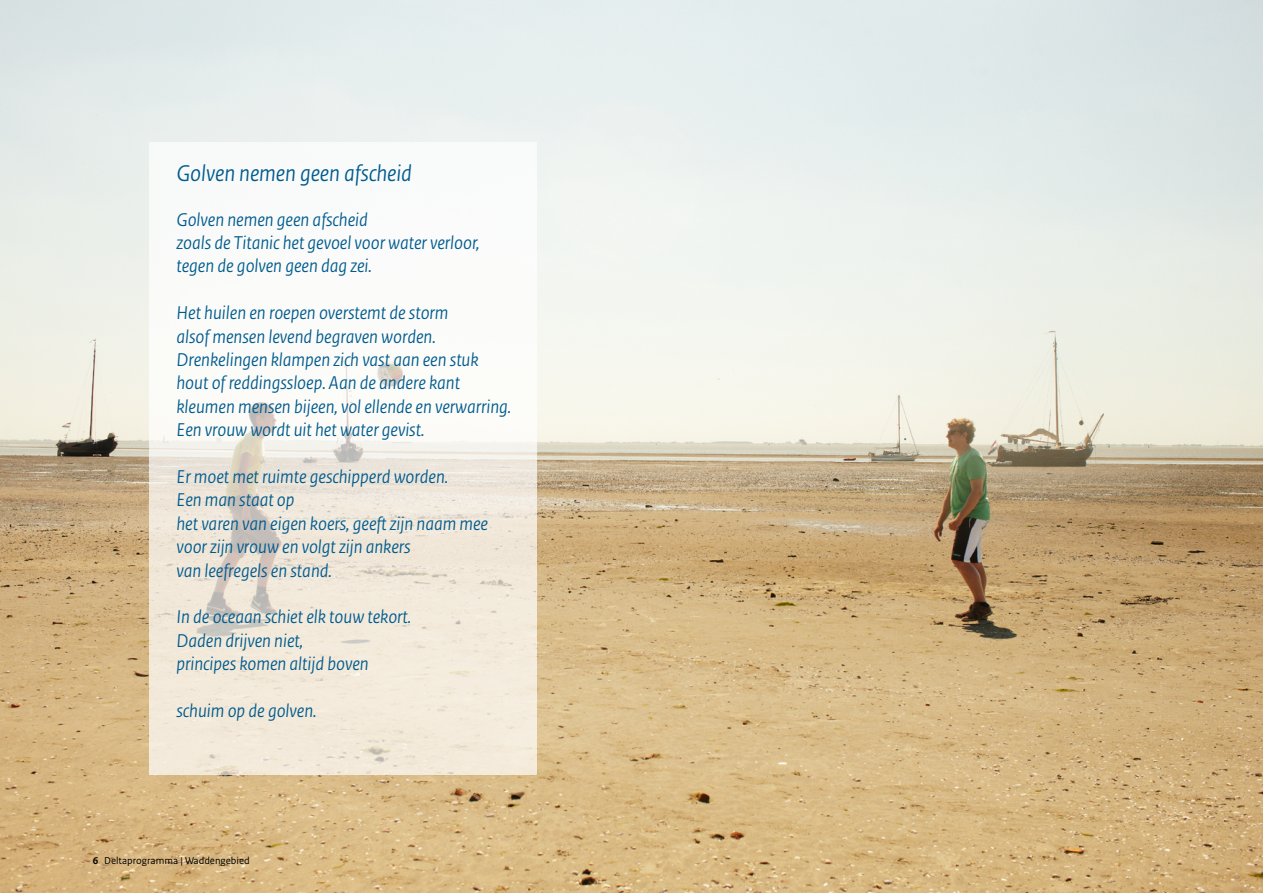
<style>
.page{position:relative;width:1263px;height:893px;background:#fff}
.page>*{position:absolute;margin:0;border:0;box-sizing:border-box;transform-origin:0 0}
.t1{font:italic 24px "Rijksoverheid Sans Heading";color:#005b8e}
.t2{font:italic 19.5px/23.4px "Rijksoverheid Sans Heading";color:#005b8e}
.t3{font:10.5px "Rijksoverheid Sans Text";color:#000}
.s1{font-weight:700}
</style>
<div class="page">
<img style="left:0;top:0;width:1263px;height:893px">
<svg style="left:150px;top:142px;width:387px;height:632px"></svg>
<p class="t1" style="left:176px;top:159px;width:237px">Golven nemen geen afscheid</p>
<p class="t2" style="left:176px;top:208px;width:304px">Golven nemen geen afscheid<br>zoals de Titanic het gevoel voor water verloor, tegen de golven geen dag zei.</p>
<p class="t2" style="left:176px;top:302px;width:336px">Het huilen en roepen overstemt de storm<br>alsof mensen levend begraven worden.<br>Drenkelingen klampen zich vast aan een stuk hout of reddingssloep. Aan de andere kant kleumen mensen bijeen, vol ellende en verwarring.<br>Een vrouw wordt uit het water gevist.</p>
<p class="t2" style="left:176px;top:465px;width:313px">Er moet met ruimte geschipperd worden.<br>Een man staat op<br>het varen van eigen koers, geeft zijn naam mee voor zijn vrouw en volgt zijn ankers<br>van leefregels en stand.</p>
<p class="t2" style="left:176px;top:606px;width:236px">In de oceaan schiet elk touw tekort.<br>Daden drijven niet,<br>principes komen altijd boven</p>
<p class="t2" style="left:176px;top:699px;width:142px">schuim op de golven.</p>
<p class="t3" style="left:93px;top:855px;width:158px"><span class="s1">6</span> Deltaprogramma | Waddengebied</p>
</div>
